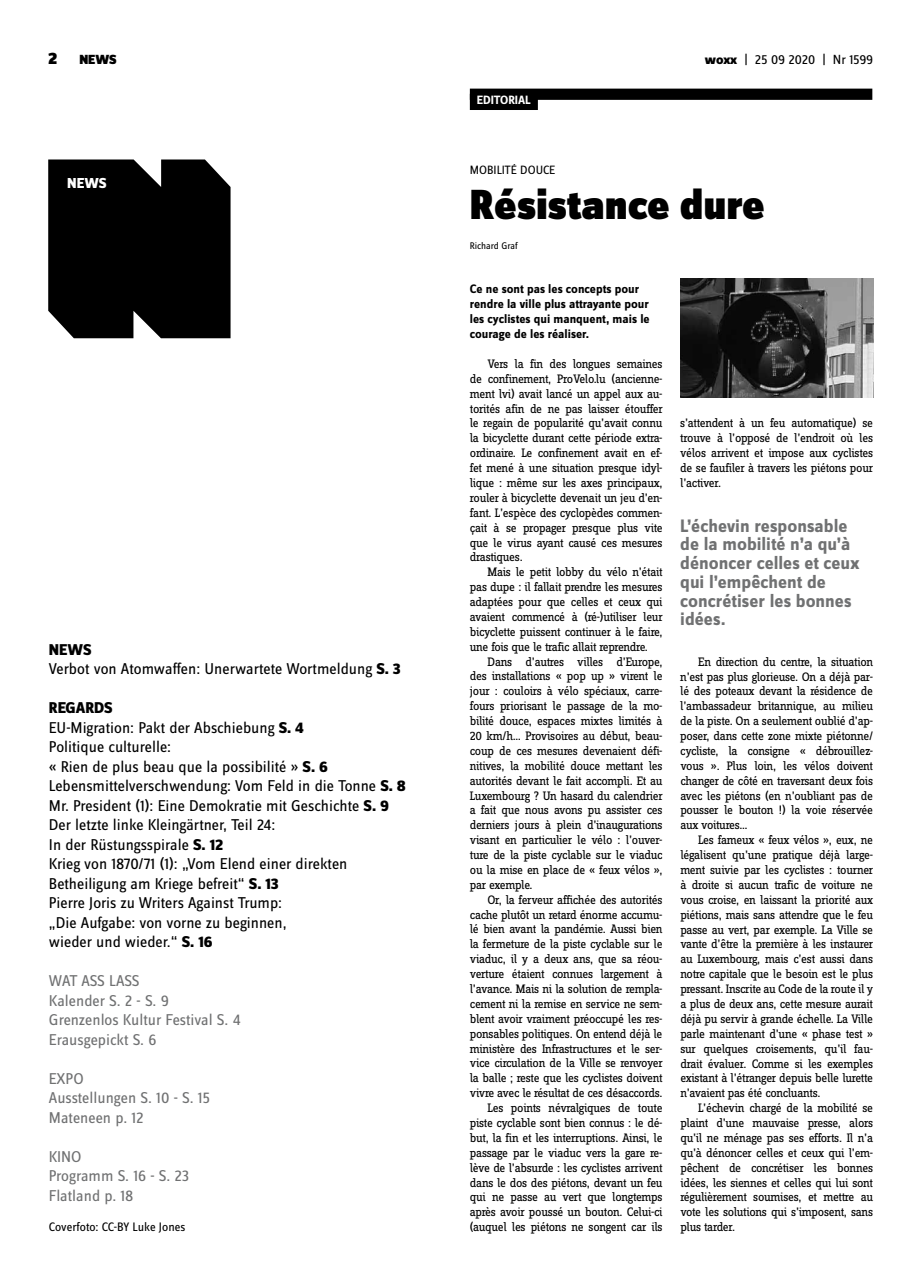
<style>
.page{position:relative;width:922px;height:1276px;background:#fff}
.page>*{position:absolute;margin:0;border:0;box-sizing:border-box;transform-origin:0 0}
.t1{font:900 43.75px "Zine Sans Dis";color:#000}
.t2{font:700 18.75px/18.8px "Zine Sans Dis";color:#707172}
.t3{font:900 17.5px "Zine Sans Dis";color:#000}
.t4{font:16.25px/19.5px "Zine Sans Dis";color:#000}
.t5{font:16.25px/19.5px "Zine Sans Dis";color:#707172}
.t6{font:800 15px "Zine Sans Dis";color:#fff}
.t7{font:13.75px "Zine Sans Dis";letter-spacing:-.01em;color:#000}
.t8{font:900 13.75px "Zine Sans Dis";color:#000}
.t9{font:12.75px/14.9px "Zine Slab Dis";letter-spacing:-.03em;color:#000;text-align:justify}
.t10{font:700 12.75px/14.9px "Zine Sans Dis";color:#000}
.t11{font:12.75px "Zine Sans Dis";color:#000}
.t12{font:12.5px "Zine Sans Dis";color:#000}
.t13{font:700 12.5px "Zine Sans Dis";color:#fff}
.t14{font:10px "Zine Sans Dis";color:#000}
.s1{font-weight:800}
</style>
<div class="page">
<div style="left:469px;top:89px;width:403px;height:11px;background:#000"></div>
<div style="left:48px;top:159px;width:182px;height:179px;background:#000"></div>
<div style="left:469px;top:94px;width:68px;height:16px;background:#000"></div>
<img style="left:680px;top:278px;width:192px;height:120px">
<h3 class="t3" style="left:48px;top:49px;width:11px">2</h3>
<p class="t8" style="left:79px;top:52px;width:39px">NEWS</p>
<p class="t7" style="left:704px;top:53px;width:169px"><span class="s1">WOXX</span> | 25 09 2020 | Nr 1599</p>
<p class="t6" style="left:67px;top:175px;width:41px">NEWS</p>
<p class="t4" style="left:49px;top:640px;width:353px"><span class="s1">NEWS<br></span>Verbot von Atomwaffen: U nerwartete Wortmeldung <span class="s1">S. 3</span></p>
<p class="t4" style="left:49px;top:698px;width:358px"><span class="s1">REGARDS<br></span>EU-Migration: Pakt der Abschiebung <span class="s1">S. 4<br></span>Politique culturelle:<br>« Rien de plus beau que la possibilité » <span class="s1">S. 6<br></span>Lebensmittelverschwendung: Vom Feld in die Tonne <span class="s1">S. 8<br></span>Mr. President (1): Eine Demokratie mit Geschichte <span class="s1">S. 9<br></span>Der letzte linke Kleingärtner, Teil 24:<br>I n der Rüstungsspirale <span class="s1">S. 12<br></span>Krieg von 1870/71 (1): „Vom Elend einer direkten Betheiligung am Kriege befreit“ <span class="s1">S. 13<br></span>Pierre Joris zu Writers Against Trump:<br>„Die Aufgabe: von vorne zu beginnen,<br>wieder und wieder.“ <span class="s1">S. 16</span></p>
<p class="t5" style="left:49px;top:971px;width:193px">WAT ASS LASS<br>Kalender S. 2 - S. 9<br>Grenzenlos Kultur Festival S. 4<br>Erausgepickt S. 6</p>
<p class="t5" style="left:49px;top:1069px;width:162px">EXPO<br>Ausstellungen S. 10 - S. 15<br>Mateneen p. 12</p>
<p class="t5" style="left:49px;top:1147px;width:142px">KI NO<br>Programm S. 16 - S. 23<br>Flatland p. 18</p>
<p class="t11" style="left:49px;top:1221px;width:138px">Coverfoto: CC-BY Luke Jones</p>
<p class="t13" style="left:477px;top:93px;width:55px">EDITORIAL</p>
<p class="t12" style="left:469px;top:164px;width:87px">Mobilité douce</p>
<h1 class="t1" style="left:469px;top:180px;width:296px">Résistance dure</h1>
<p class="t14" style="left:469px;top:241px;width:49px">Richard Graf</p>
<p class="t10" style="left:469px;top:282px;width:181px">Ce ne sont pas les concepts pour rendre la ville plus attrayante pour les cyclistes qui manquent, mais le courage de les réaliser.</p>
<p class="t9" style="left:469px;top:357px;width:194px;text-indent:18px">Vers la fin des longues semaines de confinement, ProVelo.lu (ancienne&shy;ment lvi) avait lancé un appel aux au&shy;torités afin de ne pas laisser étouffer le regain de popularité qu’avait connu la bicyclette durant cette période extra&shy;ordinaire. Le confinement avait en ef&shy;fet mené à une situation presque idyl&shy;lique : même sur les axes principaux, rouler à bicyclette devenait un jeu d’en&shy;fant. L’espèce des cyclopèdes commen&shy;çait à se propager presque plus vite que le virus ayant causé ces mesures drastiques.</p>
<p class="t9" style="left:469px;top:565px;width:194px;text-indent:18px">Mais le petit lobby du vélo n’était pas dupe : il fallait prendre les mesures adaptées pour que celles et ceux qui avaient commencé à (ré-)utiliser leur bicyclette puissent continuer à le faire, une fois que le trafic allait reprendre.</p>
<p class="t9" style="left:469px;top:654px;width:194px;text-indent:18px">Dans d’autres villes d’Europe, des installations « pop up » virent le jour : couloirs à vélo spéciaux, carre&shy;fours priorisant le passage de la mo&shy;bilité douce, espaces mixtes limités à 20 km/h… Provisoires au début, beau&shy;coup de ces mesures devenaient défi&shy;nitives, la mobilité douce mettant les autorités devant le fait accompli. Et au Luxembourg ? Un hasard du calendrier a fait que nous avons pu assister ces derniers jours à plein d’inaugurations visant en particulier le vélo : l’ouver&shy;ture de la piste cyclable sur le viaduc ou la mise en place de « feux vélos », par exemple.</p>
<p class="t9" style="left:469px;top:892px;width:194px;text-align:right">Or, la ferveur affichée des autorités cache plutôt un retard énorme accumu&shy;lé bien avant la pandémie. Aussi bien la fermeture de la piste cyclable sur le viaduc, il y a deux ans, que sa réou&shy;verture étaient connues largement à l’avance. Mais ni la solution de rempla&shy;cement ni la remise en service ne sem&shy;blent avoir vraiment préoccupé les res&shy;ponsables politiques. On entend déjà le ministère des Infrastructures et le ser&shy;vice circulation de la Ville se renvoyer la balle ; reste que les cyclistes doivent vivre avec le résultat de ces désaccords.<br>Les points névralgiques de toute piste cyclable sont bien connus : le dé&shy;but, la fin et les interruptions. Ainsi, le passage par le viaduc vers la gare re&shy;lève de l’absurde : les cyclistes arrivent dans le dos des piétons, devant un feu qui ne passe au vert que longtemps après avoir poussé un bouton. Celui-ci (auquel les piétons ne songent car ils</p>
<p class="t9" style="left:680px;top:416px;width:194px">s’attendent à un feu automatique) se trouve à l’opposé de l’endroit où les vélos arrivent et impose aux cyclistes de se faufiler à travers les piétons pour l’activer.</p>
<h2 class="t2" style="left:680px;top:517px;width:180px">L’échevin responsable de la mobilité n’a qu’à dénoncer celles et ceux qui l’empêchent de concrétiser les bonnes idées.</h2>
<p class="t9" style="left:680px;top:654px;width:194px;text-indent:18px">En direction du centre, la situation n’est pas plus glorieuse. On a déjà par&shy;lé des poteaux devant la résidence de l’ambassadeur britannique, au milieu de la piste. On a seulement oublié d’ap&shy;poser, dans cette zone mixte piétonne/ cycliste, la consigne « débrouillez&shy;vous ». Plus loin, les vélos doivent changer de côté en traversant deux fois avec les piétons (en n’oubliant pas de pousser le bouton !) la voie réservée aux voitures…</p>
<p class="t9" style="left:680px;top:833px;width:194px;text-indent:18px">Les fameux « feux vélos », eux, ne légalisent qu’une pratique déjà large&shy;ment suivie par les cyclistes : tourner à droite si aucun trafic de voiture ne vous croise, en laissant la priorité aux piétions, mais sans attendre que le feu passe au vert, par exemple. La Ville se vante d’être la première à les instaurer au Luxembourg, mais c’est aussi dans notre capitale que le besoin est le plus pressant. Inscrite au Code de la route il y a plus de deux ans, cette mesure aurait déjà pu servir à grande échelle. La Ville parle maintenant d’une « phase test » sur quelques croisements, qu’il fau&shy;drait évaluer. Comme si les exemples existant à l’étranger depuis belle lurette n’avaient pas été concluants.</p>
<p class="t9" style="left:680px;top:1101px;width:194px;text-indent:18px">L’échevin chargé de la mobilité se plaint d’une mauvaise presse, alors qu’il ne ménage pas ses efforts. Il n’a qu’à dénoncer celles et ceux qui l’em&shy;pêchent de concrétiser les bonnes idées, les siennes et celles qui lui sont régulièrement soumises, et mettre au vote les solutions qui s’imposent, sans plus tarder.</p>
</div>
